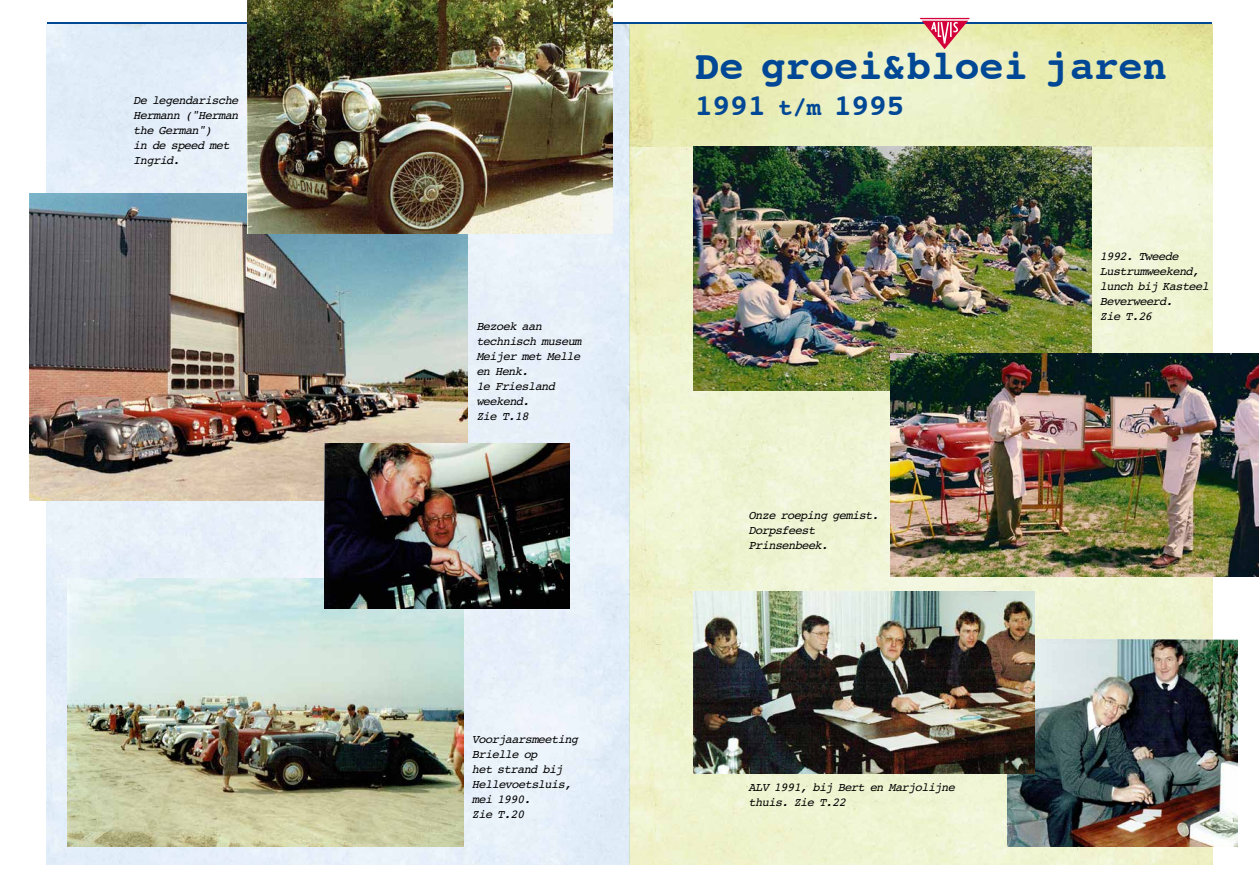
<style>
.page{position:relative;width:1259px;height:893px;background:#fff}
.page>*{position:absolute;margin:0;border:0;box-sizing:border-box;transform-origin:0 0}
.t1{font:700 41.1px "Courier";letter-spacing:-.01em;color:#004895}
.t2{font:700 30px "Courier";letter-spacing:-.01em;color:#004895}
.t3{font:italic 12px/15px "Courier";letter-spacing:-.05em;color:#000}
.s1{font-size:24px}
</style>
<div class="page">
<img style="left:47px;top:24px;width:1165px;height:840px">
<hr style="left:629px;top:23px;width:583px;height:1px;background:#004895">
<svg style="left:919px;top:18px;width:51px;height:31px;background:#e39b98"></svg>
<img style="left:629px;top:23px;width:1px;height:841px">
<img style="left:629px;top:23px;width:1px;height:124px">
<hr style="left:47px;top:23px;width:582px;height:1px;background:#004895">
<img style="left:29px;top:193px;width:439px;height:308px">
<img style="left:247px;top:0;width:365px;height:234px">
<img style="left:68px;top:578px;width:395px;height:268px">
<img style="left:324px;top:444px;width:245px;height:165px">
<img style="left:693px;top:147px;width:398px;height:244px">
<img style="left:890px;top:353px;width:369px;height:223px">
<img style="left:1007px;top:640px;width:230px;height:206px">
<img style="left:693px;top:592px;width:341px;height:181px">
<p class="t3" style="left:133px;top:93px;width:107px">De legendarische<br>Hermann ("Herman the German")<br>in de speed met<br>Ingrid.</p>
<p class="t3" style="left:476px;top:319px;width:107px">Bezoek aan technisch museum<br>Meijer met Melle en Henk.<br>1e Friesland weekend.<br>Zie T.18</p>
<p class="t3" style="left:472px;top:731px;width:108px">Voorjaarsmeeting<br>Brielle op<br>het strand bij<br>Hellevoetsluis, mei 1990.<br>Zie T.20</p>
<h1 class="t1" style="left:695px;top:33px;width:474px">De groei&amp;bloei jaren</h1>
<h2 class="t2" style="left:695px;top:82px;width:211px">1991 <span class="s1">t/m</span> 1995</h2>
<p class="t3" style="left:748px;top:508px;width:132px">Onze roeping gemist.<br>Dorpsfeest<br>Prinsenbeek.</p>
<p class="t3" style="left:748px;top:779px;width:208px">ALV 1991, bij Bert en Marjolijne thuis. Zie T.22</p>
<p class="t3" style="left:1099px;top:248px;width:111px">1992. Tweede<br>Lustrumweekend, lunch bij Kasteel<br>Beverweerd.<br>Zie T.26</p>
</div>
